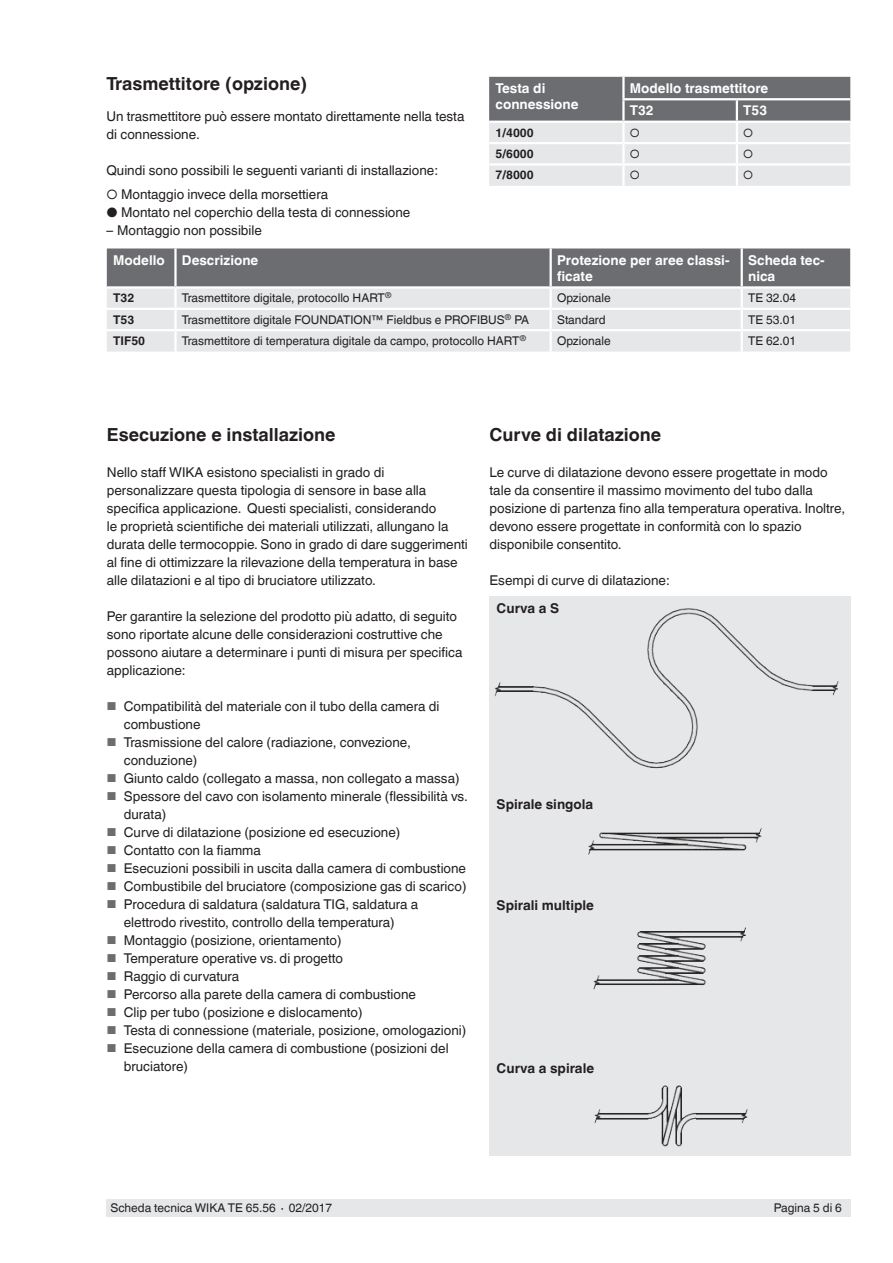
<style>
.page{position:relative;width:893px;height:1263px;background:#fff}
.page>*{position:absolute;margin:0;border:0;box-sizing:border-box;transform-origin:0 0}
.t1{font:700 18px "Helvetica World";color:#231f20}
.t2{font:13.5px/18px "Helvetica World";color:#231f20}
.t3{font:700 13.5px/16.5px "Helvetica World";color:#fff}
.t4{font:700 13.5px "Helvetica World";color:#231f20}
.t5{font:12px "Helvetica World";color:#231f20}
.t6{font:700 12px "Helvetica World";color:#231f20}
.s1{font-size:11.55px;color:#6c6d70}
</style>
<div class="page">
<div style="left:106px;top:1199px;width:744px;height:17px;background:#e6e7e9"></div>
<div style="left:489px;top:596px;width:361px;height:560px;background:#e6e7e9"></div>
<svg style="left:489px;top:77px;width:361px;height:109px;background:#b6b7b9"></svg>
<hr style="left:489px;top:163px;width:134px;height:3px;background:#fff">
<hr style="left:623px;top:163px;width:114px;height:3px;background:#fff">
<hr style="left:622px;top:166px;width:3px;height:20px;background:#fff">
<hr style="left:737px;top:163px;width:113px;height:3px;background:#fff">
<hr style="left:736px;top:166px;width:2px;height:20px;background:#fff">
<hr style="left:489px;top:121px;width:134px;height:2px;background:#fff">
<hr style="left:623px;top:121px;width:114px;height:2px;background:#fff">
<hr style="left:737px;top:121px;width:113px;height:2px;background:#fff">
<div style="left:107px;top:331px;width:743px;height:21px;background:#e6e7e9"></div>
<svg style="left:107px;top:248px;width:743px;height:81px;background:#afb0b2"></svg>
<hr style="left:174px;top:331px;width:3px;height:21px;background:#fff">
<hr style="left:550px;top:331px;width:2px;height:21px;background:#fff">
<hr style="left:741px;top:331px;width:2px;height:21px;background:#fff">
<img style="left:588px;top:828px;width:174px;height:27px">
<img style="left:494px;top:608px;width:345px;height:161px">
<img style="left:593px;top:927px;width:155px;height:220px">
<h1 class="t1" style="left:106px;top:73px;width:202px">Trasmettitore (opzione)</h1>
<p class="t2" style="left:106px;top:108px;width:359px">Un trasmettitore può essere montato direttamente nella testa di connessione.</p>
<p class="t2" style="left:106px;top:162px;width:333px">Quindi sono possibili le seguenti varianti di installazione:</p>
<p class="t2" style="left:106px;top:186px;width:223px">○ Montaggio invece della morsettiera</p>
<p class="t2" style="left:106px;top:204px;width:305px">● Montato nel coperchio della testa di connessione</p>
<p class="t2" style="left:106px;top:222px;width:157px">– Montaggio non possibile</p>
<p class="t3" style="left:495px;top:80px;width:85px">Testa di connessione</p>
<p class="t3" style="left:630px;top:77px;width:140px;line-height:22.5px">Modello trasmettitore<br>T32</p>
<p class="t3" style="left:743px;top:102px;width:25px">T53</p>
<p class="t6" style="left:495px;top:126px;width:40px">1/4000</p>
<p class="t5" style="left:630px;top:126px;width:12px">○</p>
<p class="t5" style="left:743px;top:126px;width:12px">○</p>
<p class="t6" style="left:495px;top:147px;width:40px">5/6000</p>
<p class="t5" style="left:630px;top:147px;width:12px">○</p>
<p class="t5" style="left:743px;top:147px;width:12px">○</p>
<p class="t6" style="left:495px;top:168px;width:40px">7/8000</p>
<p class="t5" style="left:630px;top:168px;width:12px">○</p>
<p class="t5" style="left:743px;top:168px;width:12px">○</p>
<p class="t3" style="left:113px;top:252px;width:53px">Modello</p>
<p class="t3" style="left:182px;top:252px;width:78px">Descrizione</p>
<p class="t3" style="left:557px;top:252px;width:174px">Protezione per aree classi&shy;ficate</p>
<p class="t3" style="left:748px;top:252px;width:78px">Scheda tec&shy;nica</p>
<p class="t6" style="left:113px;top:291px;width:23px">T32</p>
<p class="t5" style="left:182px;top:291px;width:211px">Trasmettitore digitale, protocollo HART<sup>®</sup></p>
<p class="t5" style="left:557px;top:291px;width:55px">Opzionale</p>
<p class="t5" style="left:748px;top:291px;width:50px">TE 32.04</p>
<p class="t6" style="left:113px;top:313px;width:23px">T53</p>
<p class="t5" style="left:182px;top:313px;width:349px">Trasmettitore digitale FOUNDATION™ Fieldbus e PROFIBUS<sup>®</sup> PA</p>
<p class="t5" style="left:557px;top:313px;width:50px">Standard</p>
<p class="t5" style="left:748px;top:313px;width:50px">TE 53.01</p>
<p class="t6" style="left:113px;top:334px;width:34px">TIF50</p>
<p class="t5" style="left:182px;top:334px;width:346px">Trasmettitore di temperatura digitale da campo, protocollo HART<sup>®</sup></p>
<p class="t5" style="left:557px;top:334px;width:55px">Opzionale</p>
<p class="t5" style="left:748px;top:334px;width:50px">TE 62.01</p>
<h1 class="t1" style="left:107px;top:424px;width:230px">Esecuzione e installazione</h1>
<p class="t2" style="left:107px;top:463px;width:362px">Nello staff WIKA esistono specialisti in grado di personalizzare questa tipologia di sensore in base alla specifica applicazione. Questi specialisti, considerando<br>le proprietà scientifiche dei materiali utilizzati, allungano la durata delle termocoppie. Sono in grado di dare suggerimenti al fine di ottimizzare la rilevazione della temperatura in base alle dilatazioni e al tipo di bruciatore utilizzato.</p>
<p class="t2" style="left:107px;top:607px;width:357px">Per garantire la selezione del prodotto più adatto, di seguito sono riportate alcune delle considerazioni costruttive che possono aiutare a determinare i punti di misura per specifica applicazione:</p>
<p class="t2" style="left:124px;top:697px;width:317px;text-indent:-17px"><span class="s1">■</span> Compatibilità del materiale con il tubo della camera di combustione</p>
<p class="t2" style="left:124px;top:733px;width:289px;text-indent:-17px"><span class="s1">■</span> Trasmissione del calore (radiazione, convezione, conduzione)</p>
<p class="t2" style="left:107px;top:769px;width:354px"><span class="s1">■</span> Giunto caldo (collegato a massa, non collegato a massa)</p>
<p class="t2" style="left:124px;top:787px;width:346px;text-indent:-17px"><span class="s1">■</span> Spessore del cavo con isolamento minerale (flessibilità vs. durata)</p>
<p class="t2" style="left:107px;top:823px;width:295px"><span class="s1">■</span> Curve di dilatazione (posizione ed esecuzione)</p>
<p class="t2" style="left:107px;top:841px;width:156px"><span class="s1">■</span> Contatto con la fiamma</p>
<p class="t2" style="left:107px;top:859px;width:361px"><span class="s1">■</span> Esecuzioni possibili in uscita dalla camera di combustione</p>
<p class="t2" style="left:107px;top:877px;width:361px"><span class="s1">■</span> Combustibile del bruciatore (composizione gas di scarico)</p>
<p class="t2" style="left:107px;top:895px;width:313px;text-align:center"><span class="s1">■</span> Procedura di saldatura (saldatura TIG, saldatura a elettrodo rivestito, controllo della temperatura)</p>
<p class="t2" style="left:107px;top:931px;width:236px"><span class="s1">■</span> Montaggio (posizione, orientamento)</p>
<p class="t2" style="left:107px;top:949px;width:238px"><span class="s1">■</span> Temperature operative vs. di progetto</p>
<p class="t2" style="left:107px;top:967px;width:134px"><span class="s1">■</span> Raggio di curvatura</p>
<p class="t2" style="left:107px;top:985px;width:311px"><span class="s1">■</span> Percorso alla parete della camera di combustione</p>
<p class="t2" style="left:107px;top:1003px;width:257px"><span class="s1">■</span> Clip per tubo (posizione e dislocamento)</p>
<p class="t2" style="left:107px;top:1021px;width:361px"><span class="s1">■</span> Testa di connessione (materiale, posizione, omologazioni)</p>
<p class="t2" style="left:124px;top:1039px;width:326px;text-indent:-17px"><span class="s1">■</span> Esecuzione della camera di combustione (posizioni del bruciatore)</p>
<h1 class="t1" style="left:490px;top:424px;width:173px">Curve di dilatazione</h1>
<p class="t2" style="left:490px;top:463px;width:357px">Le curve di dilatazione devono essere progettate in modo tale da consentire il massimo movimento del tubo dalla posizione di partenza fino alla temperatura operativa. Inoltre, devono essere progettate in conformità con lo spazio disponibile consentito.</p>
<p class="t2" style="left:490px;top:571px;width:182px">Esempi di curve di dilatazione:</p>
<p class="t4" style="left:497px;top:600px;width:64px">Curva a S</p>
<p class="t4" style="left:497px;top:796px;width:98px">Spirale singola</p>
<p class="t4" style="left:497px;top:897px;width:99px">Spirali multiple</p>
<p class="t4" style="left:497px;top:1060px;width:99px">Curva a spirale</p>
<p class="t5" style="left:111px;top:1201px;width:223px">Scheda tecnica WIKA TE 65.56 ∙ 02/2017</p>
<p class="t5" style="left:774px;top:1201px;width:70px">Pagina 5 di 6</p>
</div>
